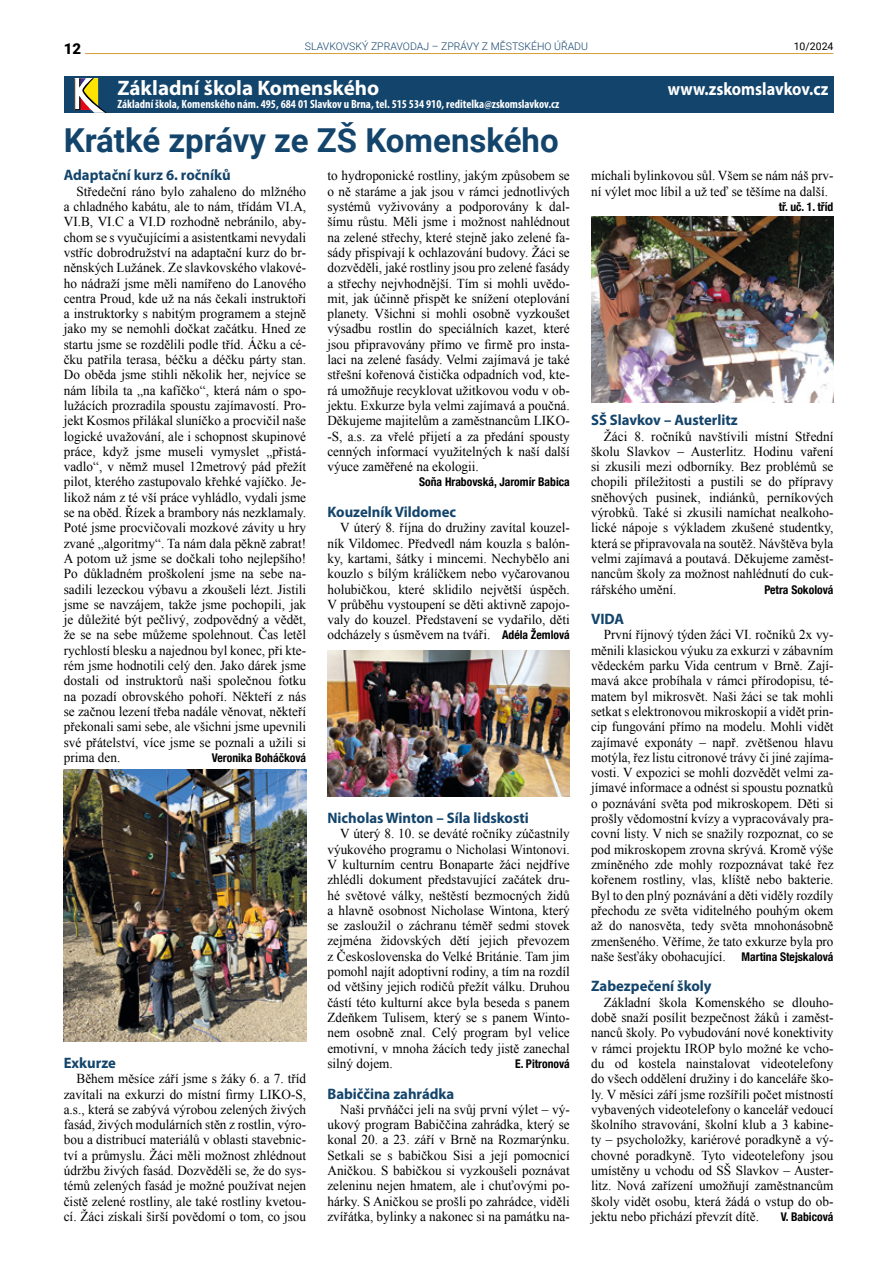
<style>
.page{position:relative;width:893px;height:1263px;background:#fff}
.page>*{position:absolute;margin:0;border:0;box-sizing:border-box;transform-origin:0 0}
.t1{font:700 33px "Roboto";color:#13446b}
.t2{font:700 21px "Myriad Pro";color:#fff}
.t3{font:700 18px "Myriad Pro";color:#fff;scale:.9 1}
.t4{font:700 15.15px "Myriad Pro";color:#13446b}
.t5{font:900 15px "Roboto";color:#000}
.t6{font:13.65px/15.3px "Times New Roman";color:#000;text-align:justify}
.t7{font:13.65px/15.3px "Times New Roman";color:#000;text-align:justify;scale:.96 1}
.t8{font:700 condensed 12px "Helvetica Neue LT Com";color:#000}
.t9{font:700 condensed 12px "Myriad Pro";color:#fff}
.t10{font:300 10.5px "Roboto";color:#13446b}
.t11{font:10.5px "Roboto";color:#000}
.s1{font-family:"Helvetica Neue LT Com";font-weight:700;font-stretch:condensed;font-size:12px}
</style>
<div class="page">
<hr style="left:85px;top:53px;width:748px;height:1px;background:#d79f3a">
<div style="left:64px;top:77px;width:769px;height:36px;background:#13446b"></div>
<svg style="left:74px;top:78px;width:33px;height:35px"></svg>
<img style="left:64px;top:770px;width:242px;height:272px">
<img style="left:327px;top:651px;width:243px;height:146px">
<img style="left:591px;top:217px;width:242px;height:185px">
<p class="t5" style="left:64px;top:38px;width:19px">12</p>
<p class="t10" style="left:305px;top:39px;width:285px">SLAVKOVSKÝ ZPRAVODAJ – ZPRÁVY Z MĚSTSKÉHO ÚŘADU</p>
<p class="t11" style="left:794px;top:39px;width:41px">10/2024</p>
<h2 class="t2" style="left:117px;top:74px;width:263px">Základní škola Komenského</h2>
<h3 class="t3" style="left:668px;top:77px;width:180px">www.zskomslavkov.cz</h3>
<p class="t9" style="left:117px;top:97px;width:443px">Základní škola, Komenského nám. 495, 684 01 Slavkov u Brna, tel. 515 534 910, reditelka@zskomslavkov.cz</p>
<h1 class="t1" style="left:64px;top:117px;width:496px">Krátké zprávy ze ZŠ Komenského</h1>
<p class="t4" style="left:64px;top:165px;width:168px">Adaptační kurz 6. ročníků</p>
<p class="t6" style="left:64px;top:183px;width:244px;text-indent:13px">Středeční ráno bylo zahaleno do mlžného a chladného kabátu, ale to nám, třídám VI.A, VI.B, VI.C a VI.D rozhodně nebránilo, aby&shy;chom se s vyučujícími a asistentkami nevydali vstříc dobrodružství na adaptační kurz do br&shy;něnských Lužánek. Ze slavkovského vlakové&shy;ho nádraží jsme měli namířeno do Lanového centra Proud, kde už na nás čekali instruktoři a instruktorky s nabitým programem a stejně jako my se nemohli dočkat začátku. Hned ze startu jsme se rozdělili podle tříd. Áčku a cé&shy;čku patřila terasa, béčku a déčku párty stan.<br>Do oběda jsme stihli několik her, nejvíce se nám líbila ta „na kafíčko“, která nám o spo&shy;lužácích prozradila spoustu zajímavostí. Pro&shy;jekt Kosmos přilákal sluníčko a procvičil naše logické uvažování, ale i schopnost skupinové práce, když jsme museli vymyslet „přistá&shy;vadlo“, v němž musel 12metrový pád přežít pilot, kterého zastupovalo křehké vajíčko. Je&shy;likož nám z té vší práce vyhládlo, vydali jsme se na oběd. Řízek a brambory nás nezklamaly.<br>Poté jsme procvičovali mozkové závity u hry zvané „algoritmy“. Ta nám dala pěkně zabrat!<br>A potom už jsme se dočkali toho nejlepšího!<br>Po důkladném proškolení jsme na sebe na&shy;sadili lezeckou výbavu a zkoušeli lézt. Jistili jsme se navzájem, takže jsme pochopili, jak je důležité být pečlivý, zodpovědný a vědět, že se na sebe můžeme spolehnout. Čas letěl rychlostí blesku a najednou byl konec, při kte&shy;rém jsme hodnotili celý den. Jako dárek jsme dostali od instruktorů naši společnou fotku na pozadí obrovského pohoří. Někteří z nás se začnou lezení třeba nadále věnovat, někteří překonali sami sebe, ale všichni jsme upevnili své přátelství, více jsme se poznali a užili si prima den.</p>
<p class="t6" style="left:327px;top:168px;width:244px">to hydroponické rostliny, jakým způsobem se o ně staráme a jak jsou v rámci jednotlivých systémů vyživovány a podporovány k dal&shy;šímu růstu. Měli jsme i možnost nahlédnout na zelené střechy, které stejně jako zelené fa&shy;sády přispívají k ochlazování budovy. Žáci se dozvěděli, jaké rostliny jsou pro zelené fasády a střechy nejvhodnější. Tím si mohli uvědo&shy;mit, jak účinně přispět ke snížení oteplování planety. Všichni si mohli osobně vyzkoušet výsadbu rostlin do speciálních kazet, které jsou připravovány přímo ve firmě pro insta&shy;laci na zelené fasády. Velmi zajímavá je také střešní kořenová čistička odpadních vod, kte&shy;rá umožňuje recyklovat užitkovou vodu v ob&shy;jektu. Exkurze byla velmi zajímavá a poučná.<br>Děkujeme majitelům a zaměstnancům LIKO--S, a.s. za vřelé přijetí a za předání spousty cenných informací využitelných k naší další výuce zaměřené na ekologii.</p>
<p class="t8" style="left:419px;top:475px;width:152px">Soňa Hrabovská, Jaromír Babica</p>
<p class="t4" style="left:327px;top:502px;width:130px">Kouzelník Vildomec</p>
<p class="t6" style="left:327px;top:520px;width:244px;text-indent:13px">V úterý 8. října do družiny zavítal kouzel&shy;ník Vildomec. Předvedl nám kouzla s balón&shy;ky, kartami, šátky i mincemi. Nechybělo ani kouzlo s bílým králíčkem nebo vyčarovanou holubičkou, které sklidilo největší úspěch.<br>V průběhu vystoupení se děti aktivně zapojo&shy;valy do kouzel. Představení se vydařilo, děti odcházely s úsměvem na tváři. <span class="s1">Adéla Žemlová</span></p>
<p class="t6" style="left:591px;top:168px;width:244px">míchali bylinkovou sůl. Všem se nám náš prv&shy;ní výlet moc líbil a už teď se těšíme na další.</p>
<p class="t8" style="left:779px;top:200px;width:56px">tř. uč. 1. tříd</p>
<p class="t4" style="left:591px;top:410px;width:148px">SŠ Slavkov – Austerlitz</p>
<p class="t6" style="left:591px;top:428px;width:244px;text-indent:13px">Žáci 8. ročníků navštívili místní Střední školu Slavkov – Austerlitz. Hodinu vaření si zkusili mezi odborníky. Bez problémů se chopili příležitosti a pustili se do přípravy sněhových pusinek, indiánků, perníkových výrobků. Také si zkusili namíchat nealkoho&shy;lické nápoje s výkladem zkušené studentky, která se připravovala na soutěž. Návštěva byla velmi zajímavá a poutavá. Děkujeme zaměst&shy;nancům školy za možnost nahlédnutí do cuk&shy;rářského umění.</p>
<p class="t8" style="left:764px;top:582px;width:70px">Petra Sokolová</p>
<p class="t4" style="left:591px;top:609px;width:35px">VIDA</p>
<p class="t7" style="left:591px;top:627px;width:254px;text-indent:13px">První říjnový týden žáci VI. ročníků 2x vy&shy;měnili klasickou výuku za exkurzi v zábavním vědeckém parku Vida centrum v Brně. Zají&shy;mavá akce probíhala v rámci přírodopisu, té&shy;matem byl mikrosvět. Naši žáci se tak mohli setkat s elektronovou mikroskopií a vidět prin&shy;cip fungování přímo na modelu. Mohli vidět zajímavé exponáty – např. zvětšenou hlavu motýla, řez listu citronové trávy či jiné zajíma&shy;vosti. V expozici se mohli dozvědět velmi za&shy;jímavé informace a odnést si spoustu poznatků o poznávání světa pod mikroskopem. Děti si prošly vědomostní kvízy a vypracovávaly pra&shy;covní listy. V nich se snažily rozpoznat, co se pod mikroskopem zrovna skrývá. Kromě výše zmíněného zde mohly rozpoznávat také řez kořenem rostliny, vlas, klíště nebo bakterie.<br>Byl to den plný poznávání a děti viděly rozdíly přechodu ze světa viditelného pouhým okem až do nanosvěta, tedy světa mnohonásobně zmenšeného. Věříme, že tato exkurze byla pro naše šesťáky obohacující. <span class="s1">Martina Stejskalová</span></p>
<p class="t4" style="left:591px;top:976px;width:122px">Zabezpečení školy</p>
<p class="t6" style="left:591px;top:994px;width:244px;text-indent:13px">Základní škola Komenského se dlouho&shy;době snaží posílit bezpečnost žáků i zaměst&shy;nanců školy. Po vybudování nové konektivity v rámci projektu IROP bylo možné ke vcho&shy;du od kostela nainstalovat videotelefony do všech oddělení družiny i do kanceláře ško&shy;ly. V měsíci září jsme rozšířili počet místností vybavených videotelefony o kancelář vedoucí školního stravování, školní klub a 3 kabine&shy;ty – psycholožky, kariérové poradkyně a vý&shy;chovné poradkyně. Tyto videotelefony jsou umístěny u vchodu od SŠ Slavkov – Auster&shy;litz. Nová zařízení umožňují zaměstnancům školy vidět osobu, která žádá o vstup do ob&shy;jektu nebo přichází převzít dítě.</p>
<p class="t8" style="left:212px;top:750px;width:96px">Veronika Boháčková</p>
<p class="t4" style="left:327px;top:808px;width:203px">Nicholas Winton – Síla lidskosti</p>
<p class="t6" style="left:327px;top:826px;width:244px;text-indent:13px">V úterý 8. 10. se deváté ročníky zúčastnily výukového programu o Nicholasi Wintonovi.<br>V kulturním centru Bonaparte žáci nejdříve zhlédli dokument představující začátek dru&shy;hé světové války, neštěstí bezmocných židů a hlavně osobnost Nicholase Wintona, který se zasloužil o záchranu téměř sedmi stovek zejména židovských dětí jejich převozem z Československa do Velké Británie. Tam jim pomohl najít adoptivní rodiny, a tím na rozdíl od většiny jejich rodičů přežít válku. Druhou částí této kulturní akce byla beseda s panem Zdeňkem Tulisem, který se s panem Winto&shy;nem osobně znal. Celý program byl velice emotivní, v mnoha žácích tedy jistě zanechal silný dojem.</p>
<p class="t4" style="left:64px;top:1053px;width:54px">Exkurze</p>
<p class="t6" style="left:64px;top:1071px;width:244px;text-indent:13px">Během měsíce září jsme s žáky 6. a 7. tříd zavítali na exkurzi do místní firmy LIKO-S, a.s., která se zabývá výrobou zelených živých fasád, živých modulárních stěn z rostlin, výro&shy;bou a distribucí materiálů v oblasti stavebnic&shy;tví a průmyslu. Žáci měli možnost zhlédnout údržbu živých fasád. Dozvěděli se, že do sys&shy;témů zelených fasád je možné používat nejen čistě zelené rostliny, ale také rostliny kvetou&shy;cí. Žáci získali širší povědomí o tom, co jsou</p>
<p class="t8" style="left:515px;top:1056px;width:56px">E. Pitronová</p>
<p class="t4" style="left:327px;top:1083px;width:128px">Babiččina zahrádka</p>
<p class="t6" style="left:327px;top:1101px;width:244px;text-indent:13px">Naši prvňáčci jeli na svůj první výlet – vý&shy;ukový program Babiččina zahrádka, který se konal 20. a 23. září v Brně na Rozmarýnku.<br>Setkali se s babičkou Sisi a její pomocnicí Aničkou. S babičkou si vyzkoušeli poznávat zeleninu nejen hmatem, ale i chuťovými po&shy;hárky. S Aničkou se prošli po zahrádce, viděli zvířátka, bylinky a nakonec si na památku na-</p>
<p class="t8" style="left:781px;top:1209px;width:54px">V. Babicová</p>
</div>
